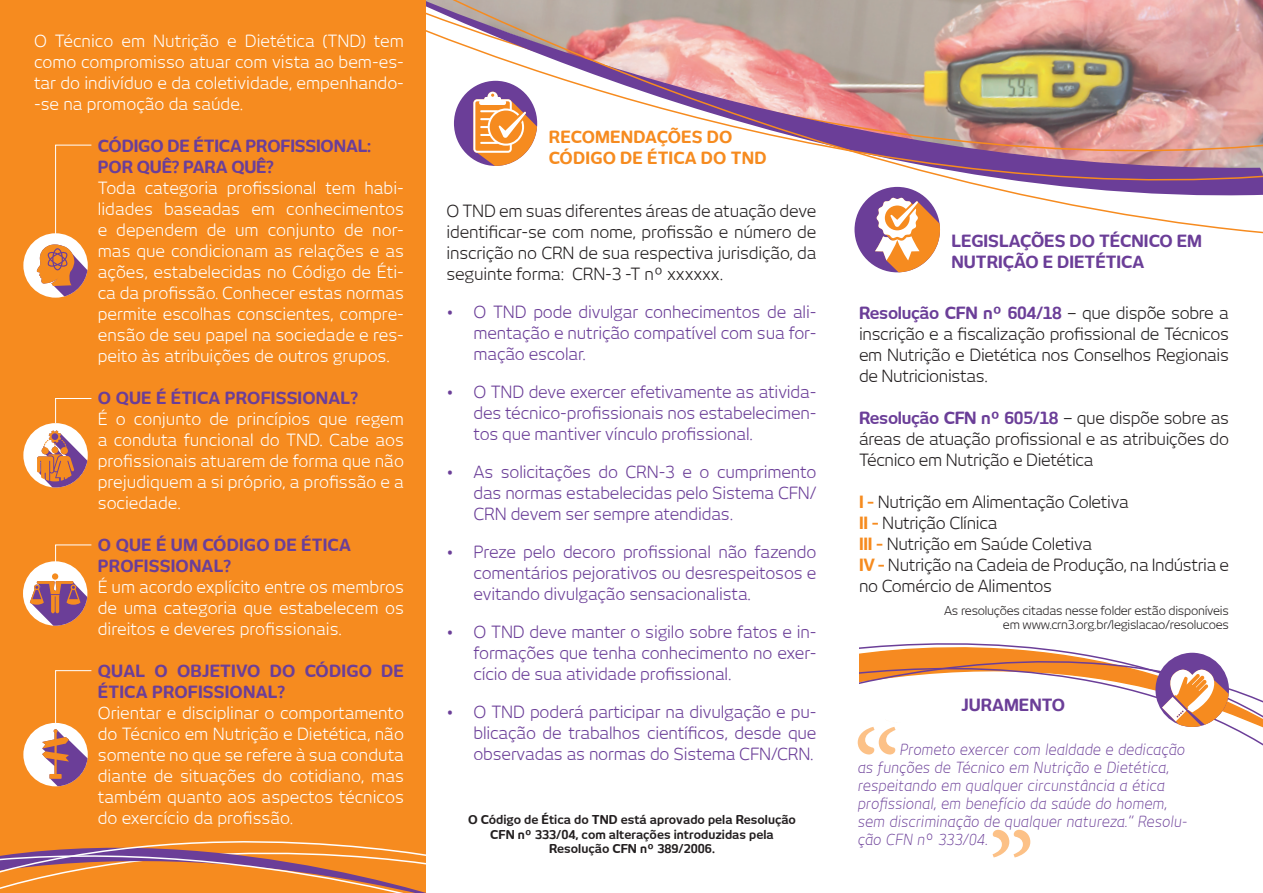
<style>
.page{position:relative;width:1263px;height:893px;background:#fff}
.page>*{position:absolute;margin:0;border:0;box-sizing:border-box;transform-origin:0 0}
.t1{font:16.5px/21px "New June";color:#fff;text-align:justify}
.t2{font:16.5px/21px "New June";letter-spacing:-.01em;color:#6b3e98;text-align:justify}
.t3{font:16.5px/21px "New June";letter-spacing:-.02em;color:#231f20;text-align:justify}
.t4{font:700 16.5px/21px "New June";color:#6b3e98}
.t5{font:700 16.5px "New June";letter-spacing:.01em;color:#f68b1f}
.t6{font:italic 300 15px/18px "New June";color:#6b3e98}
.t7{font:700 12px "New June";color:#231f20}
.t8{font:12px/14.4px "New June";letter-spacing:-.02em;color:#231f20;text-align:right}
.s1{font-weight:700;color:#6b3e98}
.s2{font-weight:700;color:#f68b1f}
</style>
<div class="page">
<img style="left:425px;top:0;width:838px;height:242px">
<div style="left:454px;top:81px;width:83px;height:85px;background:#6b3e98;border-radius:50%"></div>
<svg style="left:473px;top:92px;width:64px;height:75px"></svg>
<div style="left:854px;top:187px;width:86px;height:85px;background:#6b3e98;border-radius:50%"></div>
<svg style="left:875px;top:197px;width:66px;height:75px"></svg>
<svg style="left:992px;top:830px;width:38px;height:27px"></svg>
<svg style="left:857px;top:643px;width:406px;height:111px"></svg>
<div style="left:817px;top:630px;width:41px;height:72px;background:#fff"></div>
<div style="left:0;top:0;width:425px;height:893px;background:#f68b1f"></div>
<div style="left:23px;top:233px;width:65px;height:65px;background:#fff;border-radius:50%"></div>
<div style="left:23px;top:423px;width:65px;height:64px;background:#fff;border-radius:50%"></div>
<svg style="left:37px;top:430px;width:50px;height:58px"></svg>
<div style="left:23px;top:723px;width:65px;height:63px;background:#fff;border-radius:50%"></div>
<svg style="left:36px;top:144px;width:56px;height:152px"></svg>
<svg style="left:55px;top:398px;width:37px;height:26px"></svg>
<svg style="left:55px;top:544px;width:37px;height:22px"></svg>
<svg style="left:42px;top:670px;width:50px;height:116px"></svg>
<svg style="left:0;top:804px;width:426px;height:89px"></svg>
<div style="left:23px;top:561px;width:64px;height:65px;background:#fff;border-radius:50%"></div>
<div style="left:52px;top:573px;width:6px;height:7px;background:#f58c1f;border-radius:50%"></div>
<svg style="left:30px;top:581px;width:57px;height:45px"></svg>
<p class="t1" style="left:34px;top:31px;width:371px">O Técnico em Nutrição e Dietética (TND) tem como compromisso atuar com vista ao bem-es&shy;tar do indivíduo e da coletividade, empenhando--se na promoção da saúde.</p>
<p class="t4" style="left:98px;top:136px;width:275px">CÓDIGO DE ÉTICA PROFISSIONAL:</p>
<p class="t4" style="left:98px;top:157px;width:177px">POR QUÊ? PARA QUÊ?</p>
<p class="t1" style="left:98px;top:178px;width:308px">Toda categoria profissional tem habi&shy;lidades baseadas em conhecimentos e dependem de um conjunto de nor&shy;mas que condicionam as relações e as ações, estabelecidas no Código de Éti&shy;ca da profissão. Conhecer estas normas permite escolhas conscientes, compre&shy;ensão de seu papel na sociedade e res&shy;peito às atribuições de outros grupos.</p>
<p class="t4" style="left:98px;top:388px;width:262px">O QUE É ÉTICA PROFISSIONAL?</p>
<p class="t1" style="left:98px;top:409px;width:308px">É o conjunto de princípios que regem a conduta funcional do TND. Cabe aos profissionais atuarem de forma que não prejudiquem a si próprio, a profissão e a sociedade.</p>
<p class="t4" style="left:98px;top:535px;width:254px">O QUE É UM CÓDIGO DE ÉTICA</p>
<p class="t4" style="left:98px;top:556px;width:135px">PROFISSIONAL?</p>
<p class="t1" style="left:98px;top:577px;width:308px">É um acordo explícito entre os membros de uma categoria que estabelecem os direitos e deveres profissionais.</p>
<p class="t4" style="left:98px;top:661px;width:307px">QUAL O OBJETIVO DO CÓDIGO DE<br>ÉTICA PROFISSIONAL?</p>
<p class="t1" style="left:98px;top:703px;width:308px">Orientar e disciplinar o comportamento do Técnico em Nutrição e Dietética, não somente no que se refere à sua conduta diante de situações do cotidiano, mas também quanto aos aspectos técnicos do exercício da profissão.</p>
<p class="t5" style="left:549px;top:127px;width:185px">RECOMENDAÇÕES DO</p>
<p class="t5" style="left:549px;top:148px;width:219px">CÓDIGO DE ÉTICA DO TND</p>
<p class="t3" style="left:446px;top:201px;width:371px">O TND em suas diferentes áreas de atuação deve identificar-se com nome, profissão e número de inscrição no CRN de sua respectiva jurisdição, da seguinte forma: CRN-3 -T nº xxxxxx.</p>
<p class="t2" style="left:473px;top:302px;width:344px;text-indent:-27px">• O TND pode divulgar conhecimentos de ali&shy;mentação e nutrição compatível com sua for&shy;mação escolar.</p>
<p class="t2" style="left:473px;top:382px;width:344px;text-indent:-27px">• O TND deve exercer efetivamente as ativida&shy;des técnico-profissionais nos estabelecimen&shy;tos que mantiver vínculo profissional.</p>
<p class="t2" style="left:473px;top:462px;width:344px;text-indent:-27px">• As solicitações do CRN-3 e o cumprimento das normas estabelecidas pelo Sistema CFN/ CRN devem ser sempre atendidas.</p>
<p class="t2" style="left:473px;top:542px;width:344px;text-indent:-27px">• Preze pelo decoro profissional não fazendo comentários pejorativos ou desrespeitosos e evitando divulgação sensacionalista.</p>
<p class="t2" style="left:473px;top:622px;width:344px;text-indent:-27px">• O TND deve manter o sigilo sobre fatos e in&shy;formações que tenha conhecimento no exer&shy;cício de sua atividade profissional.</p>
<p class="t2" style="left:473px;top:702px;width:344px;text-indent:-27px">• O TND poderá participar na divulgação e pu&shy;blicação de trabalhos científicos, desde que observadas as normas do Sistema CFN/CRN.</p>
<p class="t7" style="left:468px;top:813px;width:330px">O Código de Ética do TND está aprovado pela Resolução</p>
<p class="t7" style="left:490px;top:827px;width:285px">CFN nº 333/04, com alterações introduzidas pela</p>
<p class="t7" style="left:549px;top:842px;width:167px">Resolução CFN nº 389/2006.</p>
<p class="t4" style="left:951px;top:230px;width:252px">LEGISLAÇÕES DO TÉCNICO EM</p>
<p class="t4" style="left:951px;top:251px;width:194px">NUTRIÇÃO E DIETÉTICA</p>
<p class="t3" style="left:859px;top:302px;width:371px"><span class="s1">Resolução CFN nº 604/18</span> – que dispõe sobre a inscrição e a fiscalização profissional de Técnicos em Nutrição e Dietética nos Conselhos Regionais de Nutricionistas.</p>
<p class="t3" style="left:859px;top:407px;width:371px"><span class="s1">Resolução CFN nº 605/18</span> – que dispõe sobre as áreas de atuação profissional e as atribuições do Técnico em Nutrição e Dietética</p>
<p class="t3" style="left:859px;top:491px;width:271px"><span class="s2">I -</span> Nutrição em Alimentação Coletiva</p>
<p class="t3" style="left:859px;top:512px;width:140px"><span class="s2">II -</span> Nutrição Clínica</p>
<p class="t3" style="left:859px;top:533px;width:235px"><span class="s2">III -</span> Nutrição em Saúde Coletiva</p>
<p class="t3" style="left:859px;top:554px;width:371px"><span class="s2">IV -</span> Nutrição na Cadeia de Produção, na Indústria e no Comércio de Alimentos</p>
<p class="t8" style="left:944px;top:603px;width:286px">As resoluções citadas nesse folder estão disponíveis em www.crn3.org.br/legislacao/resolucoes</p>
<p class="t4" style="left:961px;top:695px;width:105px">JURAMENTO</p>
<p class="t6" style="left:858px;top:740px;width:331px;text-indent:42px">Prometo exercer com lealdade e dedicação as funções de Técnico em Nutrição e Dietética, respeitando em qualquer circunstância a ética profissional, em benefício da saúde do homem, sem discriminação de qualquer natureza.” Resolu&shy;ção CFN nº 333/04.</p>
</div>
